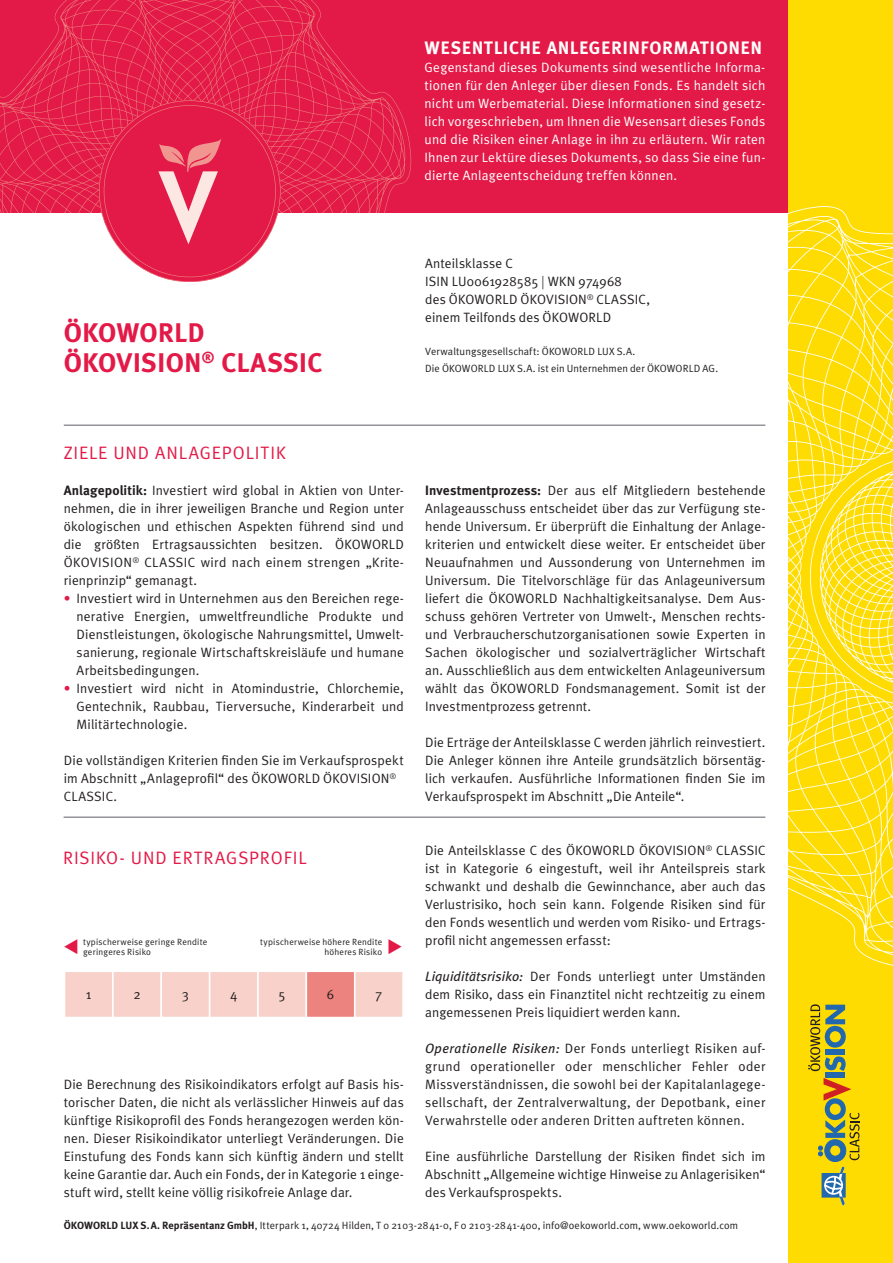
<style>
.page{position:relative;width:893px;height:1263px;background:#fff}
.page>*{position:absolute;margin:0;border:0;box-sizing:border-box;transform-origin:0 0}
.t1{font:700 27px/30px "Meta Plus";letter-spacing:.005em;color:#e31a47}
.t2{font:18px "Meta Plus Normal";letter-spacing:.045em;color:#e31a47}
.t3{font:700 18px "Meta Plus";letter-spacing:.025em;color:#fff}
.t4{font:13.5px/18px "Meta Plus Normal";letter-spacing:.01em;color:#231f20;text-align:justify}
.t5{font:13.5px/18px "Meta Plus Normal";letter-spacing:.015em;color:#fff;text-align:justify}
.t6{font:10.5px/16.5px "Meta Plus Normal";letter-spacing:.01em;color:#231f20}
.t7{font:9px/10.5px "Meta Plus Normal";letter-spacing:.025em;color:#231f20}
.s1{font-family:"Frutiger";font-weight:300;font-stretch:condensed}
.s2{font-family:"Meta";font-weight:700}
.s3{color:#e31a47}
.s4{font-family:"Meta Plus";font-style:italic}
.s5{font-family:"Meta Plus";font-weight:700}
</style>
<div class="page">
<div style="left:0;top:0;width:893px;height:213px;background:#e31a47"></div>
<div style="left:789px;top:0;width:104px;height:1263px;background:#ffdc01"></div>
<svg style="left:0;top:0;width:411px;height:282px"></svg>
<div style="left:825px;top:1072px;width:20px;height:6px;background:#2268af"></div>
<svg style="left:808px;top:1004px;width:38px;height:67px"></svg>
<svg style="left:818px;top:1078px;width:41px;height:127px"></svg>
<svg style="left:789px;top:206px;width:104px;height:753px"></svg>
<hr style="left:64px;top:816px;width:701px;height:2px;background:#939598">
<hr style="left:64px;top:424px;width:701px;height:2px;background:#939598">
<div style="left:64px;top:970px;width:50px;height:48px;background:#f8d2ca;border:2px solid #fff"></div>
<div style="left:112px;top:970px;width:50px;height:48px;background:#f8d2ca;border:2px solid #fff"></div>
<div style="left:160px;top:970px;width:50px;height:48px;background:#f8d2ca;border:2px solid #fff"></div>
<div style="left:209px;top:970px;width:50px;height:48px;background:#f8d2ca;border:2px solid #fff"></div>
<div style="left:257px;top:970px;width:50px;height:48px;background:#f8d2ca;border:2px solid #fff"></div>
<div style="left:306px;top:970px;width:49px;height:48px;background:#ed837e;border:2px solid #fff"></div>
<div style="left:354px;top:970px;width:50px;height:48px;background:#f8d2ca;border:2px solid #fff"></div>
<h2 class="t3" style="left:424px;top:37px;width:339px">WESENTLICHE ANLEGERINFORMATIONEN</h2>
<p class="t5" style="left:424px;top:58px;width:342px">Gegenstand dieses Dokuments sind wesentliche Informa&shy;tionen für den Anleger über diesen Fonds. Es handelt sich nicht um Werbematerial. Diese Informationen sind gesetz&shy;lich vorgeschrieben, um Ihnen die Wesensart dieses Fonds und die Risiken einer Anlage in ihn zu erläutern. Wir raten Ihnen zur Lektüre dieses Dokuments, so dass Sie eine fun&shy;dierte Anlageentscheidung treffen können.</p>
<h1 class="t1" style="left:64px;top:318px;width:260px">ÖKOWORLD<br>ÖKOVISION<sup>®</sup> CLASSIC</h1>
<p class="t4" style="left:425px;top:254px;width:226px;text-align:left">Anteilsklasse C<br>ISIN LU0061928585 <span class="s1">|</span> WKN 974968<br>des ÖKOWORLD ÖKOVISION<sup>®</sup> CLASSIC, einem Teilfonds des ÖKOWORLD</p>
<p class="t6" style="left:425px;top:343px;width:294px">Verwaltungsgesellschaft: ÖKOWORLD LUX S.A.<br>Die ÖKOWORLD LUX S.A. ist ein Unternehmen der ÖKOWORLD AG.</p>
<h2 class="t2" style="left:64px;top:442px;width:224px">ZIELE UND ANLAGEPOLITIK</h2>
<p class="t4" style="left:64px;top:481px;width:342px"><span class="s2">Anlagepolitik:</span> Investiert wird global in Aktien von Unter&shy;nehmen, die in ihrer jeweiligen Branche und Region unter ökologischen und ethischen Aspekten führend sind und die größten Ertragsaussichten besitzen. ÖKOWORLD ÖKOVISION<sup>®</sup> CLASSIC wird nach einem strengen „Krite&shy;rienprinzip“ gemanagt.</p>
<p class="t4" style="left:77px;top:589px;width:329px;text-indent:-13px"><span class="s3">•</span> Investiert wird in Unternehmen aus den Bereichen rege&shy;nerative Energien, umweltfreundliche Produkte und Dienstleistungen, ökologische Nahrungsmittel, Umwelt&shy;sanierung, regionale Wirtschaftskreisläufe und humane Arbeitsbedingungen.</p>
<p class="t4" style="left:77px;top:679px;width:329px;text-indent:-13px"><span class="s3">•</span> Investiert wird nicht in Atomindustrie, Chlorchemie, Gentechnik, Raubbau, Tierversuche, Kinderarbeit und Militärtechnologie.</p>
<p class="t4" style="left:64px;top:751px;width:341px;text-align:left">Die vollständigen Kriterien finden Sie im Verkaufsprospekt im Abschnitt „Anlageprofil“ des ÖKOWORLD ÖKOVISION<sup>®<br></sup>CLASSIC.</p>
<h2 class="t2" style="left:63px;top:847px;width:245px">RISIKO- UND ERTRAGSPROFIL</h2>
<p class="t7" style="left:83px;top:936px;width:126px">typischerweise geringe Rendite geringeres Risiko</p>
<p class="t7" style="left:260px;top:936px;width:124px">typischerweise höhere Rendite</p>
<p class="t7" style="left:324px;top:947px;width:80px">höheres Risiko <sup>◆</sup></p>
<p class="t4" style="left:86px;top:985px;width:7px">1</p>
<p class="t4" style="left:133px;top:985px;width:9px">2</p>
<p class="t4" style="left:182px;top:985px;width:9px">3</p>
<p class="t4" style="left:230px;top:985px;width:9px">4</p>
<p class="t4" style="left:279px;top:985px;width:9px">5</p>
<p class="t4" style="left:327px;top:985px;width:9px">6</p>
<p class="t4" style="left:375px;top:985px;width:9px">7</p>
<p class="t4" style="left:64px;top:1075px;width:342px">Die Berechnung des Risikoindikators erfolgt auf Basis his&shy;torischer Daten, die nicht als verlässlicher Hinweis auf das künftige Risikoprofil des Fonds herangezogen werden kön&shy;nen. Dieser Risikoindikator unterliegt Veränderungen. Die Einstufung des Fonds kann sich künftig ändern und stellt keine Garantie dar. Auch ein Fonds, der in Kategorie 1 einge&shy;stuft wird, stellt keine völlig risikofreie Anlage dar.</p>
<p class="t4" style="left:425px;top:481px;width:342px"><span class="s2">Investmentprozess:</span> Der aus elf Mitgliedern bestehende Anlageausschuss entscheidet über das zur Verfügung ste&shy;hende Universum. Er überprüft die Einhaltung der Anlage&shy;kriterien und entwickelt diese weiter. Er entscheidet über Neuaufnahmen und Aussonderung von Unternehmen im Universum. Die Titelvorschläge für das Anlageuniversum liefert die ÖKOWORLD Nachhaltigkeitsanalyse. Dem Aus&shy;schuss gehören Vertreter von Umwelt-, Menschen rechts&shy;und Verbraucherschutzorganisationen sowie Experten in Sachen ökologischer und sozialverträglicher Wirtschaft an. Ausschließlich aus dem entwickelten Anlageuniversum wählt das ÖKOWORLD Fondsmanagement. Somit ist der Investmentprozess getrennt.</p>
<p class="t4" style="left:425px;top:733px;width:342px">Die Erträge der Anteilsklasse C werden jährlich reinvestiert.<br>Die Anleger können ihre Anteile grundsätzlich börsentäg&shy;lich verkaufen. Ausführliche Informationen finden Sie im Ver kaufsprospekt im Abschnitt „Die Anteile“.</p>
<p class="t4" style="left:425px;top:841px;width:342px">Die Anteilsklasse C des ÖKOWORLD ÖKOVISION<sup>®</sup> CLASSIC ist in Kategorie 6 eingestuft, weil ihr Anteilspreis stark schwankt und deshalb die Gewinnchance, aber auch das Verlustrisiko, hoch sein kann. Folgende Risiken sind für den Fonds wesentlich und werden vom Risiko- und Ertrags&shy;profil nicht angemessen erfasst:</p>
<p class="t4" style="left:425px;top:967px;width:342px"><span class="s4">Liquiditätsrisiko:</span> Der Fonds unterliegt unter Umständen dem Risiko, dass ein Finanztitel nicht rechtzeitig zu einem angemessenen Preis liquidiert werden kann.</p>
<p class="t4" style="left:425px;top:1039px;width:342px"><span class="s4">Operationelle Risiken:</span> Der Fonds unterliegt Risiken auf&shy;grund operationeller oder menschlicher Fehler oder Missverständnissen, die sowohl bei der Kapitalanlagege&shy;sellschaft, der Zentralverwaltung, der Depotbank, einer Verwahrstelle oder anderen Dritten auftreten können.</p>
<p class="t4" style="left:425px;top:1147px;width:342px">Eine ausführliche Darstellung der Risiken findet sich im Abschnitt „Allgemeine wichtige Hinweise zu Anlagerisiken“ des Verkaufsprospekts.</p>
<p class="t6" style="left:64px;top:1217px;width:676px"><span class="s5">ÖKOWORLD LUX S. A. Repräsentanz GmbH</span>, Itterpark 1, 40724 Hilden, T 0 21 03-28 41-0, F 0 21 03-28 41-400, info@oekoworld.com, www.oekoworld.com</p>
</div>
